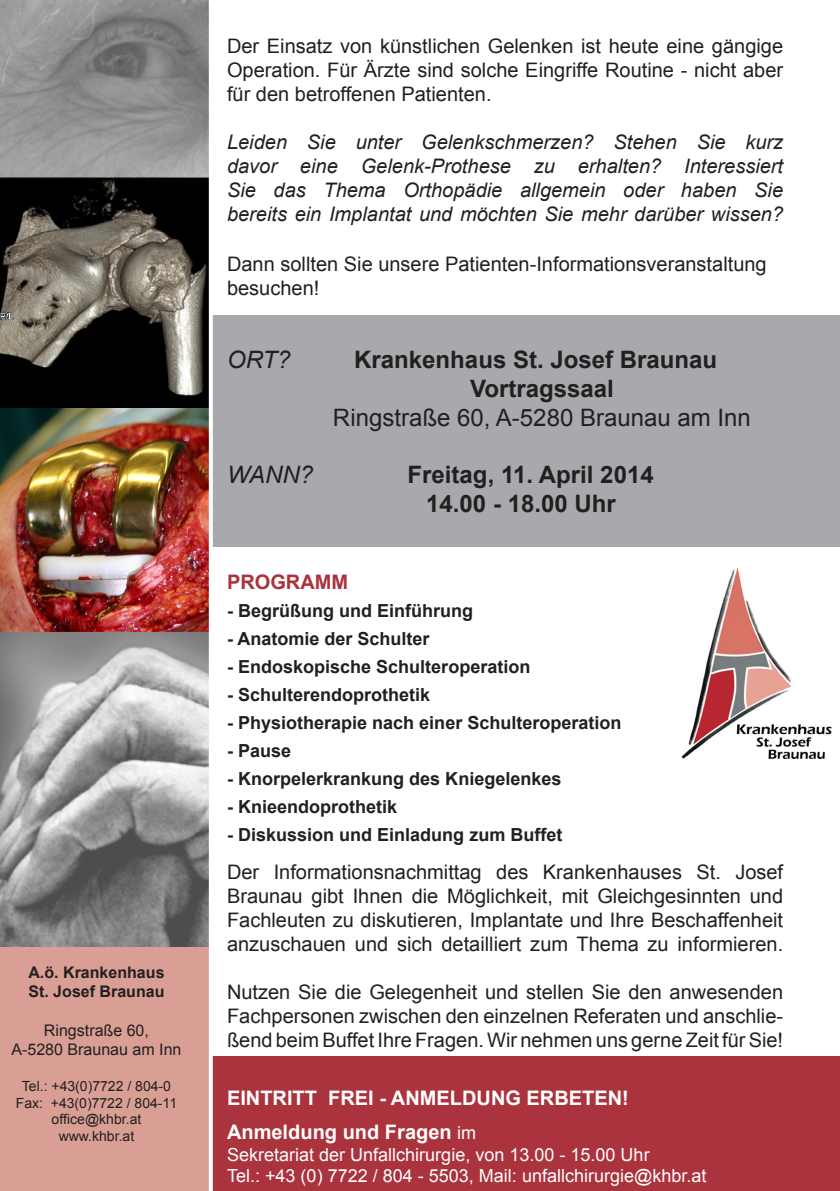
<style>
.page{position:relative;width:840px;height:1191px;background:#fff}
.page>*{position:absolute;margin:0;border:0;box-sizing:border-box;transform-origin:0 0}
.t1{font:700 24px/28.8px "Arial";color:#231f20}
.t2{font:24px "Arial";color:#231f20}
.t3{font:italic 24px "Arial";color:#231f20}
.t4{font:20px/24px "Arial";color:#231f20;text-align:justify}
.t5{font:italic 20px/24px "Arial";color:#231f20}
.t6{font:700 20px "Arial";color:#fff}
.t7{font:700 20px "Arial";color:#aa333d}
.t8{font:700 18px "Arial";color:#231f20}
.t9{font:18px/21.6px "Arial";color:#fff}
.t10{font:16px "Arial";color:#231f20}
.t11{font:700 16px "Arial";color:#231f20}
.t12{font:14px "Arial";color:#231f20}
.s1{font-weight:400;font-size:18px}
</style>
<div class="page">
<img style="left:0;top:631px;width:209px;height:316px">
<img style="left:0;top:407px;width:209px;height:224px">
<div style="left:0;top:947px;width:210px;height:244px;background:#d99f95"></div>
<div style="left:210px;top:315px;width:629px;height:232px;background:#a8a9ad"></div>
<div style="left:210px;top:1056px;width:629px;height:135px;background:#aa333d"></div>
<img style="left:681px;top:567px;width:151px;height:192px">
<img style="left:0;top:0;width:209px;height:407px">
<hr style="left:209px;top:0;width:4px;height:1191px;background:#fff">
<p class="t11" style="left:28px;top:961px;width:138px">A.ö. Krankenhaus</p>
<p class="t11" style="left:28px;top:981px;width:138px">St. Josef Braunau</p>
<p class="t10" style="left:44px;top:1019px;width:106px">Ringstraße 60,</p>
<p class="t10" style="left:11px;top:1038px;width:171px">A-5280 Braunau am Inn</p>
<p class="t12" style="left:22px;top:1076px;width:151px">Tel.: +43(0)7722 / 804-0</p>
<p class="t12" style="left:16px;top:1093px;width:163px">Fax: +43(0)7722 / 804-11</p>
<p class="t12" style="left:52px;top:1110px;width:91px">office@khbr.at</p>
<p class="t12" style="left:59px;top:1127px;width:77px">www.khbr.at</p>
<p class="t4" style="left:227px;top:34px;width:557px">Der Einsatz von künstlichen Gelenken ist heute eine gängige Operation. Für Ärzte sind solche Eingriffe Routine - nicht aber für den betroffenen Patienten.</p>
<p class="t5" style="left:227px;top:130px;width:557px">Leiden Sie unter Gelenkschmerzen? Stehen Sie kurz</p>
<p class="t5" style="left:227px;top:154px;width:557px">davor eine Gelenk-Prothese zu erhalten? Interessiert<br>Sie das Thema Orthopädie allgemein oder haben Sie</p>
<p class="t5" style="left:227px;top:202px;width:557px">bereits ein Implantat und möchten Sie mehr darüber wissen?</p>
<p class="t4" style="left:227px;top:252px;width:541px">Dann sollten Sie unsere Patienten-Informationsveranstaltung besuchen!</p>
<p class="t3" style="left:227px;top:344px;width:65px">ORT?</p>
<p class="t1" style="left:354px;top:346px;width:364px">Krankenhaus St. Josef Braunau</p>
<p class="t1" style="left:470px;top:375px;width:145px">Vortragssaal</p>
<p class="t2" style="left:333px;top:401px;width:419px">Ringstraße 60, A-5280 Braunau am Inn</p>
<p class="t3" style="left:227px;top:459px;width:88px">WANN?</p>
<p class="t1" style="left:426px;top:461px;width:229px;text-indent:-19px">Freitag, 11. April 2014<br>14.00 - 18.00 Uhr</p>
<p class="t7" style="left:227px;top:568px;width:123px">PROGRAMM</p>
<p class="t8" style="left:227px;top:598px;width:247px">- Begrüßung und Einführung</p>
<p class="t8" style="left:227px;top:626px;width:204px">- Anatomie der Schulter</p>
<p class="t8" style="left:227px;top:654px;width:305px">- Endoskopische Schulteroperation</p>
<p class="t8" style="left:227px;top:682px;width:205px">- Schulterendoprothetik</p>
<p class="t8" style="left:227px;top:710px;width:396px">- Physiotherapie nach einer Schulteroperation</p>
<p class="t8" style="left:227px;top:738px;width:66px">- Pause</p>
<p class="t8" style="left:227px;top:766px;width:336px">- Knorpelerkrankung des Kniegelenkes</p>
<p class="t8" style="left:227px;top:794px;width:172px">- Knieendoprothetik</p>
<p class="t8" style="left:227px;top:822px;width:337px">- Diskussion und Einladung zum Buffet</p>
<p class="t4" style="left:227px;top:860px;width:557px">Der Informationsnachmittag des Krankenhauses St. Josef Braunau gibt Ihnen die Möglichkeit, mit Gleichgesinnten und Fachleuten zu diskutieren, Implantate und Ihre Beschaffenheit anzuschauen und sich detailliert zum Thema zu informieren.</p>
<p class="t4" style="left:227px;top:980px;width:557px">Nutzen Sie die Gelegenheit und stellen Sie den anwesenden Fachpersonen zwischen den einzelnen Referaten und anschlie&shy;ßend beim Buffet Ihre Fragen. Wir nehmen uns gerne Zeit für Sie!</p>
<p class="t6" style="left:227px;top:1084px;width:403px">EINTRITT FREI - ANMELDUNG ERBETEN!</p>
<p class="t6" style="left:227px;top:1118px;width:250px">Anmeldung und Fragen <span class="s1">im</span></p>
<p class="t9" style="left:227px;top:1143px;width:481px">Sekretariat der Unfallchirurgie, von 13.00 - 15.00 Uhr<br>Tel.: +43 (0) 7722 / 804 - 5503, Mail: unfallchirurgie@khbr.at</p>
</div>
